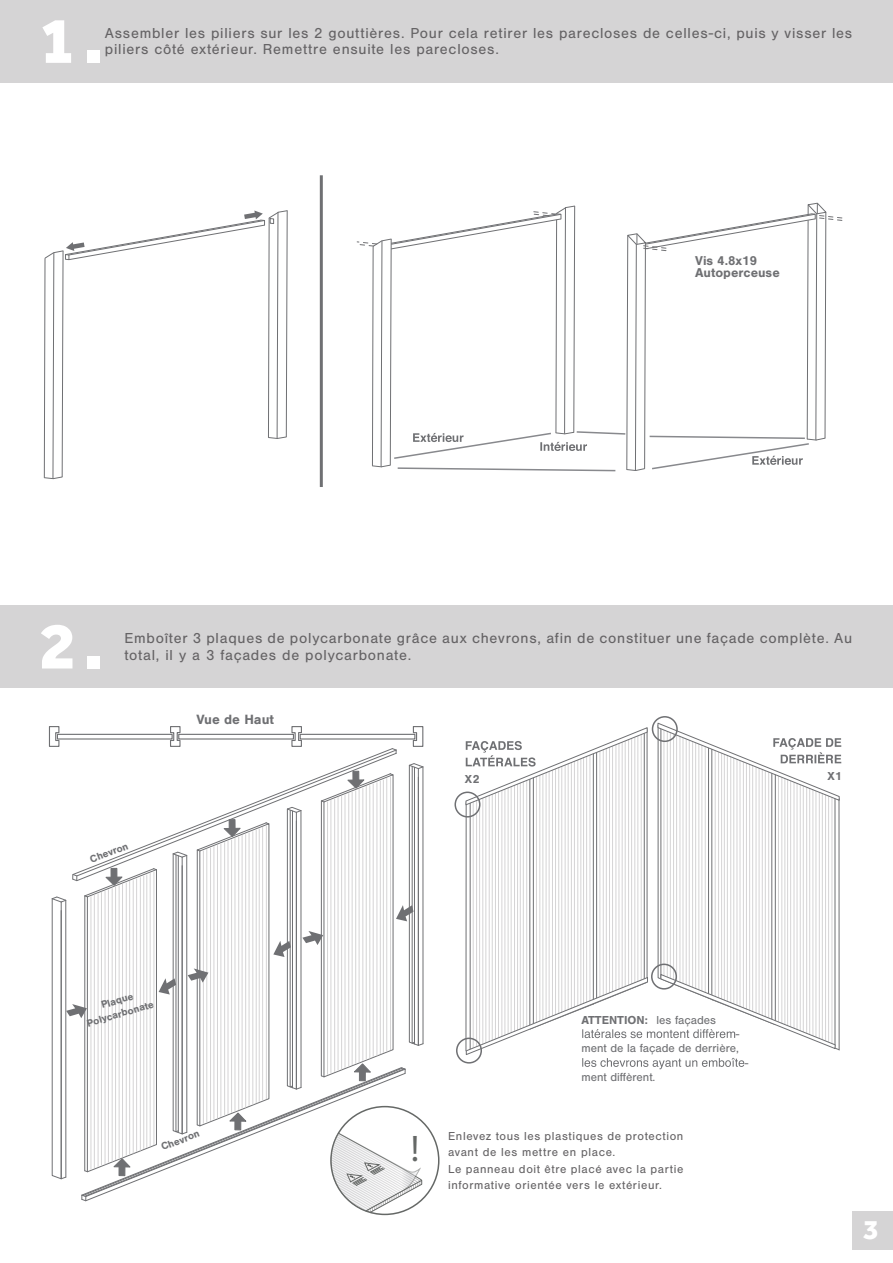
<style>
.page{position:relative;width:893px;height:1263px;background:#fff}
.page>*{position:absolute;margin:0;border:0;box-sizing:border-box;transform-origin:0 0}
.t1{font:800 67.5px "Effra";color:#fff}
.t2{font:37.05px "Myriad Pro";color:#656866}
.t3{font:800 28.5px "Effra";color:#fff}
.t4{font:15px/16.5px "Nimbus San";letter-spacing:.05em;color:#656365}
.t5{font:700 13.95px "Nimbus San";color:#6f7073}
.t6{font:700 13.2px/11.9px "Nimbus San";color:#6f7073}
.t7{font:12px/16.5px "Nimbus San";letter-spacing:.05em;color:#656365}
.t8{font:12px/14.4px "Nimbus San";color:#6f7073;text-align:right}
.t9{font:700 12px "Nimbus San";color:#6f7073}
.t10{font:700 10.5px/13.5px "Nimbus San";color:#6f7073;text-align:center}
.s1{font-weight:400}
</style>
<div class="page">
<div style="left:852px;top:1211px;width:41px;height:38px;background:#d5d4d5"></div>
<div style="left:0;top:0;width:893px;height:82px;background:#d5d4d5"></div>
<div style="left:0;top:606px;width:893px;height:82px;background:#d5d4d5"></div>
<hr style="left:320px;top:175px;width:3px;height:312px;background:#6f7073">
<div style="left:456px;top:1037px;width:26px;height:26px;border:2px solid #6f7073;border-radius:50%"></div>
<svg style="left:465px;top:722px;width:376px;height:347px"></svg>
<div style="left:454px;top:791px;width:26px;height:26px;border:2px solid #6f7073;border-radius:50%"></div>
<div style="left:652px;top:716px;width:26px;height:26px;border:2px solid #6f7073;border-radius:50%"></div>
<svg style="left:48px;top:726px;width:376px;height:488px"></svg>
<svg style="left:43px;top:210px;width:245px;height:269px"></svg>
<svg style="left:356px;top:202px;width:487px;height:270px"></svg>
<h1 class="t1" style="left:39px;top:0;width:66px">1.</h1>
<p class="t4" style="left:105px;top:25px;width:749px">Assembler les piliers sur les 2 gouttières. Pour cela retirer les parecloses de celles-ci, puis y visser les piliers côté extérieur. Remettre ensuite les parecloses.</p>
<p class="t6" style="left:695px;top:255px;width:86px">Vis 4.8x19<br>Autoperceuse</p>
<h1 class="t1" style="left:39px;top:606px;width:66px">2.</h1>
<p class="t4" style="left:124px;top:630px;width:729px">Emboîter 3 plaques de polycarbonate grâce aux chevrons, afin de constituer une façade complète. Au total, il y a 3 façades de polycarbonate.</p>
<p class="t10" style="left:88px;top:853px;width:42px;rotate:-21deg">Chevron</p>
<p class="t5" style="left:197px;top:711px;width:79px">Vue de Haut</p>
<p class="t9" style="left:465px;top:772px;width:16px">X2</p>
<p class="t9" style="left:827px;top:769px;width:16px">X1</p>
<p class="t10" style="left:81px;top:1004px;width:71px;rotate:-17deg">Plaque<br>Polycarbonate</p>
<p class="t10" style="left:159px;top:1141px;width:42px;rotate:-21deg">Chevron</p>
<h2 class="t2" style="left:411px;top:1125px;width:10px">!</h2>
<p class="t9" style="left:581px;top:1013px;width:136px">ATTENTION: <span class="s1">les façades</span></p>
<p class="t8" style="left:581px;top:1027px;width:160px">-<br>ment de la façade de derrière,</p>
<p class="t8" style="left:581px;top:1070px;width:76px">ment diffèrent.</p>
<p class="t7" style="left:448px;top:1127px;width:237px">Enlevez tous les plastiques de protection avant de les mettre en place.<br>Le panneau doit être placé avec la partie informative orientée vers le extérieur.</p>
<p class="t8" style="left:745px;top:1056px;width:5px">-</p>
<h3 class="t3" style="left:863px;top:1213px;width:17px">3</h3>
</div>
